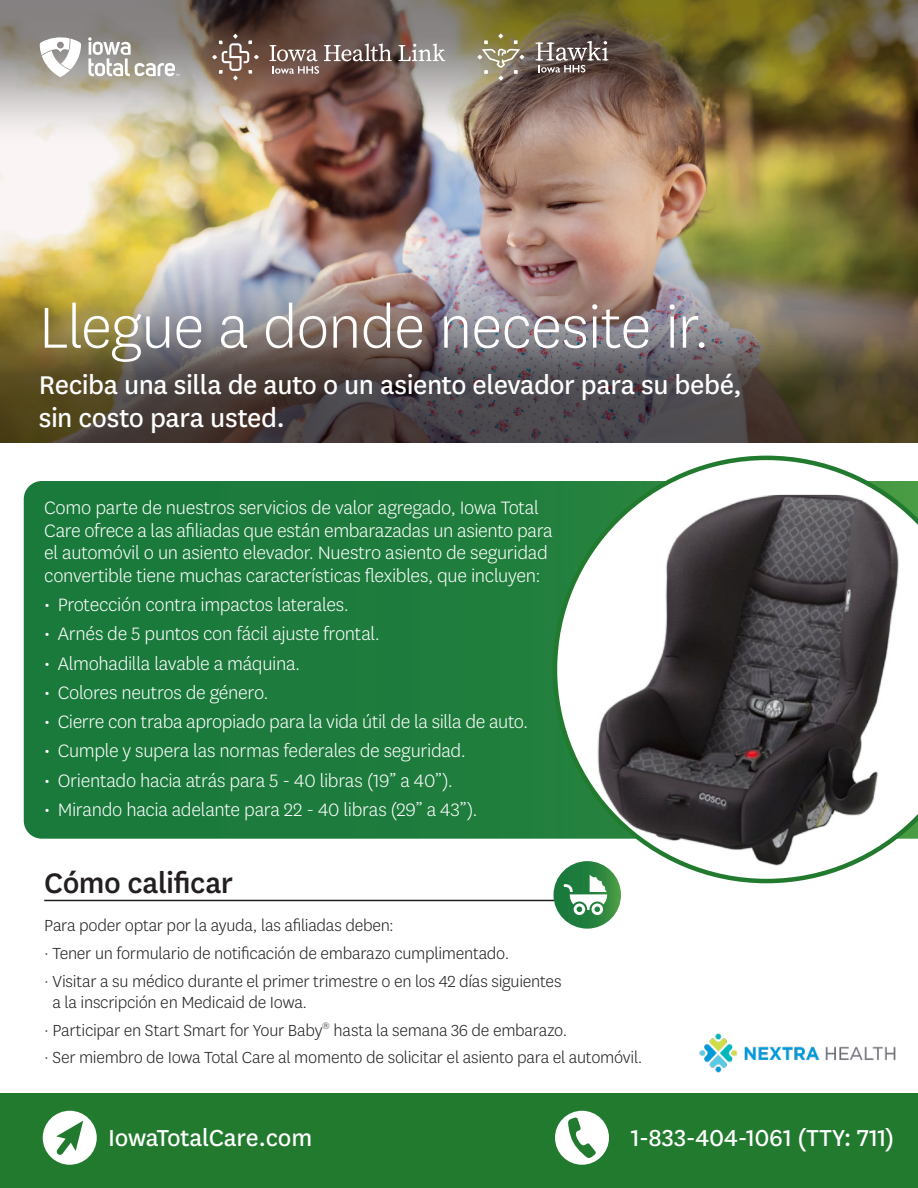
<style>
.page{position:relative;width:918px;height:1188px;background:#fff}
.page>*{position:absolute;margin:0;border:0;box-sizing:border-box;transform-origin:0 0}
.t1{font:300 67.5px "Centene Sans";letter-spacing:-.015em;color:#fff}
.t2{font:500 33px "Centene Sans";letter-spacing:-.015em;color:#231f20}
.t3{font:30px/33px "Centene Sans";letter-spacing:-.015em;color:#fff}
.t4{font:27px "Centene Sans";letter-spacing:-.01em;color:#fff}
.t5{font:300 21px/22.5px "Centene Sans";letter-spacing:-.015em;color:#fff}
.t6{font:300 18.75px/21px "Centene Sans";letter-spacing:-.015em;color:#231f20}
.s1{font-weight:500}
</style>
<div class="page">
<hr style="left:44px;top:900px;width:543px;height:1px;background:#231f20">
<img style="left:0;top:143px;width:918px;height:99px">
<div style="left:0;top:1094px;width:918px;height:94px;background:#217a2e"></div>
<img style="left:0;top:242px;width:918px;height:200px">
<div style="left:555px;top:1111px;width:54px;height:54px;background:#fff;border-radius:50%"></div>
<svg style="left:568px;top:1117px;width:28px;height:41px"></svg>
<img style="left:0;top:0;width:918px;height:143px">
<div style="left:43px;top:1111px;width:54px;height:54px;background:#fff;border-radius:50%"></div>
<svg style="left:56px;top:1121px;width:27px;height:34px"></svg>
<svg style="left:88px;top:37px;width:92px;height:40px"></svg>
<svg style="left:40px;top:36px;width:41px;height:41px"></svg>
<svg style="left:399px;top:43px;width:46px;height:18px"></svg>
<svg style="left:270px;top:43px;width:122px;height:31px;background:#7f6a64"></svg>
<svg style="left:212px;top:34px;width:47px;height:47px;background:#81675a"></svg>
<svg style="left:477px;top:33px;width:48px;height:48px;background:#988f6d"></svg>
<svg style="left:536px;top:41px;width:72px;height:32px;background:#7b6f6b"></svg>
<div style="left:24px;top:481px;width:529px;height:358px;background:#1d7b3d"></div>
<svg style="left:553px;top:456px;width:365px;height:427px"></svg>
<svg style="left:554px;top:861px;width:67px;height:68px;background:#2e8743"></svg>
<svg style="left:564px;top:875px;width:43px;height:40px"></svg>
<img style="left:699px;top:1033px;width:197px;height:40px">
<h1 class="t1" style="left:39px;top:285px;width:673px">Llegue a donde necesite ir.</h1>
<p class="t3" style="left:39px;top:367px;width:705px">Reciba una silla de auto o un asiento elevador para su bebé, sin costo para usted.</p>
<p class="t5" style="left:44px;top:496px;width:510px">Como parte de nuestros servicios de valor agregado, Iowa Total Care ofrece a las afiliadas que están embarazadas un asiento para el automóvil o un asiento elevador. Nuestro asiento de seguridad convertible tiene muchas características flexibles, que incluyen:</p>
<p class="t5" style="left:44px;top:593px;width:306px"><span class="s1">·</span> Protección contra impactos laterales.</p>
<p class="t5" style="left:44px;top:622px;width:337px"><span class="s1">·</span> Arnés de 5 puntos con fácil ajuste frontal.</p>
<p class="t5" style="left:44px;top:651px;width:258px"><span class="s1">·</span> Almohadilla lavable a máquina.</p>
<p class="t5" style="left:44px;top:681px;width:226px"><span class="s1">·</span> Colores neutros de género.</p>
<p class="t5" style="left:44px;top:710px;width:486px"><span class="s1">·</span> Cierre con traba apropiado para la vida útil de la silla de auto.</p>
<p class="t5" style="left:44px;top:739px;width:423px"><span class="s1">·</span> Cumple y supera las normas federales de seguridad.</p>
<p class="t5" style="left:44px;top:768px;width:410px"><span class="s1">·</span> Orientado hacia atrás para 5 - 40 libras (19” a 40”).</p>
<p class="t5" style="left:44px;top:798px;width:435px"><span class="s1">·</span> Mirando hacia adelante para 22 - 40 libras (29” a 43”).</p>
<h2 class="t2" style="left:44px;top:860px;width:190px">Cómo calificar</h2>
<p class="t6" style="left:44px;top:915px;width:351px">Para poder optar por la ayuda, las afiliadas deben:</p>
<p class="t6" style="left:52px;top:970px;width:511px;text-indent:-8px">· Visitar a su médico durante el primer trimestre o en los 42 días siguientes a la inscripción en Medicaid de Iowa.</p>
<p class="t6" style="left:44px;top:1019px;width:525px">· Participar en Start Smart for Your Baby<sup>®</sup> hasta la semana 36 de embarazo.</p>
<p class="t6" style="left:44px;top:1047px;width:600px">· Ser miembro de Iowa Total Care al momento de solicitar el asiento para el automóvil.</p>
<p class="t6" style="left:44px;top:942px;width:467px">· Tener un formulario de notificación de embarazo cumplimentado.</p>
<p class="t4" style="left:108px;top:1120px;width:206px">IowaTotalCare.com</p>
<p class="t4" style="left:631px;top:1120px;width:265px">1-833-404-1061 (TTY: 711)</p>
</div>
